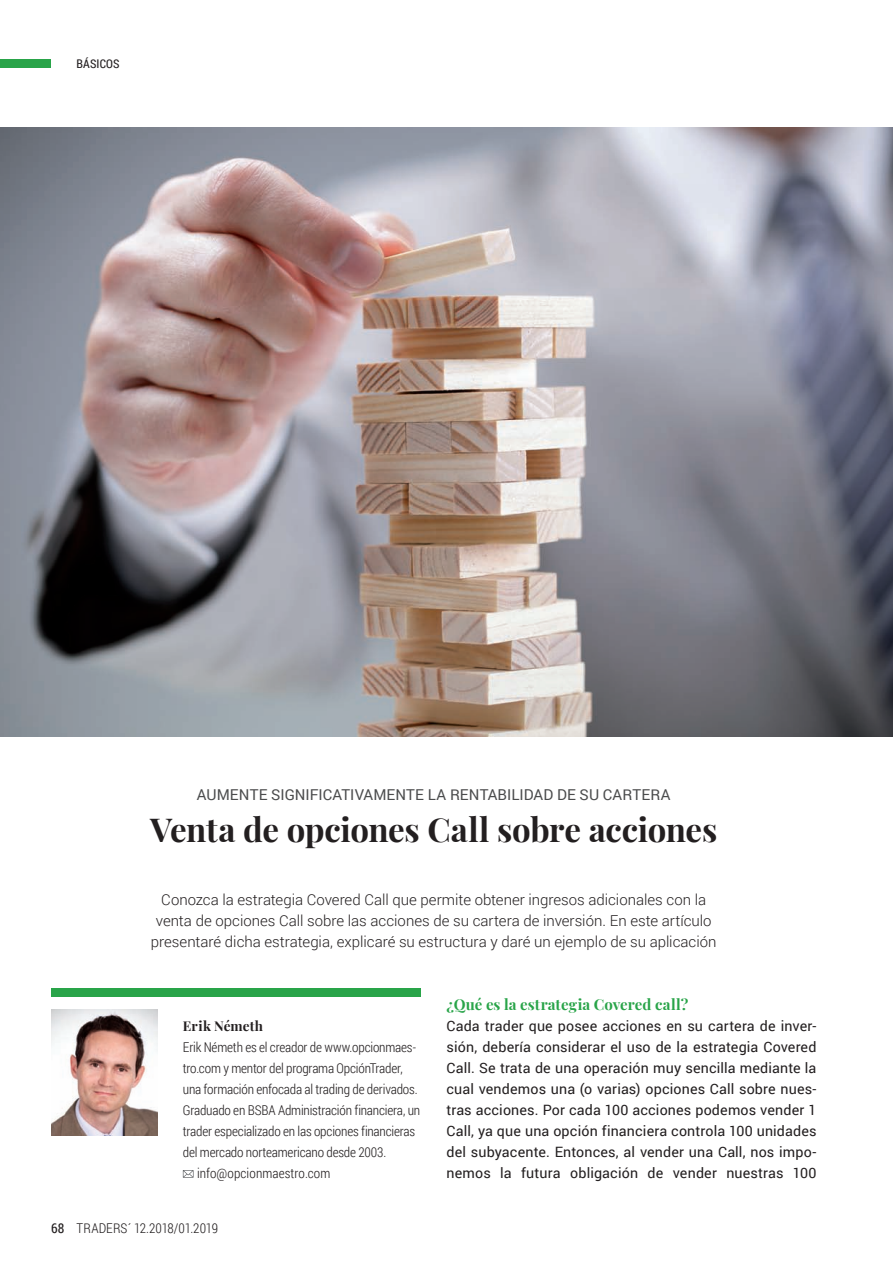
<style>
.page{position:relative;width:893px;height:1263px;background:#fff}
.page>*{position:absolute;margin:0;border:0;box-sizing:border-box;transform-origin:0 0}
.t1{font:700 33px "Playfair Display";letter-spacing:-.015em;color:#231f20}
.t2{font:300 15px/21px "Roboto";color:#231f20;text-align:center}
.t3{font:15px "Roboto";letter-spacing:.01em;color:#4b4c4d}
.t4{font:700 15px "Playfair Display";letter-spacing:.01em;color:#29a449}
.t5{font:14.25px/21px "Roboto";letter-spacing:.01em;color:#231f20;text-align:justify}
.t6{font:300 13.5px "Roboto Condensed";letter-spacing:-.015em;color:#231f20}
.t7{font:300 13.5px "Roboto Condensed";letter-spacing:.005em;color:#231f20}
.t8{font:700 13.5px "Playfair Display";letter-spacing:.015em;color:#231f20}
.t9{font:12px "Roboto Condensed";letter-spacing:.015em;color:#231f20}
.s1{font-weight:400}
</style>
<div class="page">
<div style="left:0;top:60px;width:51px;height:8px;background:#29a449"></div>
<img style="left:0;top:128px;width:893px;height:609px">
<svg style="left:183px;top:1170px;width:11px;height:8px"></svg>
<img style="left:51px;top:1010px;width:106px;height:126px">
<div style="left:51px;top:989px;width:370px;height:8px;background:#29a449"></div>
<p class="t9" style="left:77px;top:55px;width:45px">BÁSICOS</p>
<p class="t3" style="left:197px;top:784px;width:474px">Aumente significativamente la rentabilidad de su cartera</p>
<h1 class="t1" style="left:150px;top:803px;width:568px">Venta de opciones Call sobre acciones</h1>
<p class="t2" style="left:151px;top:888px;width:567px">Conozca la estrategia Covered Call que permite obtener ingresos adicionales con la venta de opciones Call sobre las acciones de su cartera de inversión. En este artículo presentaré dicha estrategia, explicaré su estructura y daré un ejemplo de su aplicación</p>
<p class="t8" style="left:183px;top:1015px;width:82px">Erik Németh</p>
<p class="t6" style="left:183px;top:1037px;width:235px">Erik Németh es el creador de www.opcionmaes-</p>
<p class="t6" style="left:183px;top:1058px;width:221px">tro.com y mentor del programa OpciónTrader,</p>
<p class="t6" style="left:183px;top:1079px;width:236px">una formación enfocada al trading de derivados.</p>
<p class="t6" style="left:183px;top:1100px;width:239px">Graduado en BSBA Administración financiera, un</p>
<p class="t6" style="left:183px;top:1121px;width:234px">trader especializado en las opciones financieras</p>
<p class="t6" style="left:183px;top:1142px;width:205px">del mercado norteamericano desde 2003.</p>
<p class="t7" style="left:197px;top:1163px;width:135px">info@opcionmaestro.com</p>
<p class="t4" style="left:446px;top:992px;width:243px">¿Qué es la estrategia Covered call?</p>
<p class="t5" style="left:446px;top:1014px;width:371px">Cada trader que posee acciones en su cartera de inver&shy;sión, debería considerar el uso de la estrategia Covered Call. Se trata de una operación muy sencilla mediante la cual vendemos una (o varias) opciones Call sobre nues&shy;tras acciones. Por cada 100 acciones podemos vender 1<br>Call, ya que una opción financiera controla 100 unidades del subyacente. Entonces, al vender una Call, nos impo&shy;nemos la futura obligación de vender nuestras 100</p>
<p class="t6" style="left:51px;top:1219px;width:169px"><span class="s1">68</span> TRADERS´ 12.2018/01.2019</p>
</div>
